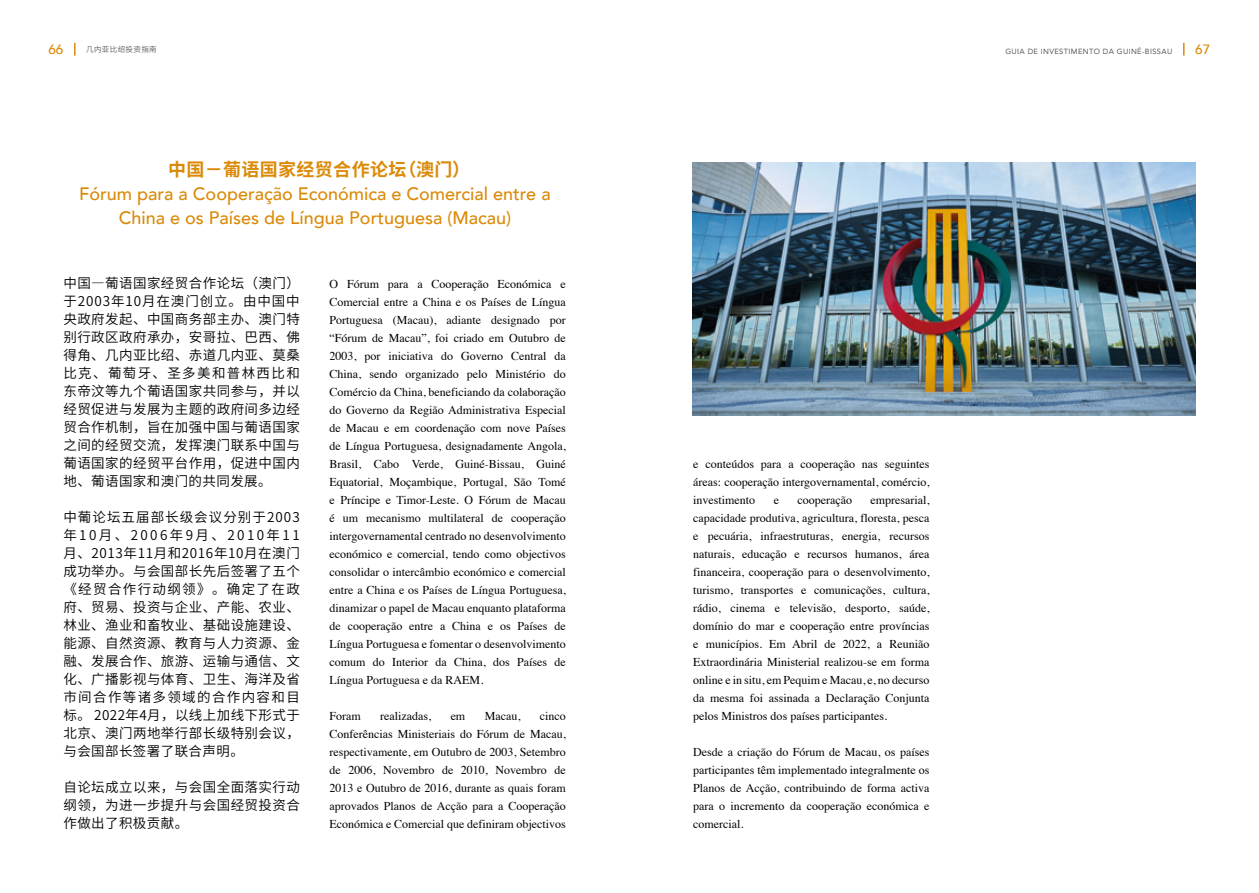
<style>
.page{position:relative;width:1259px;height:893px;background:#fff}
.page>*{position:absolute;margin:0;border:0;box-sizing:border-box;transform-origin:0 0}
.t1{font:500 18px/24px "Avenir";color:#db8a08;text-align:center}
.t2{font:700 18px "Noto Sans CJ Ksc";letter-spacing:.02em;color:#db8a08}
.t3{font:600 13.5px/18px "Noto Sans CJ Ksc";letter-spacing:.03em;color:#000;text-align:justify}
.t4{font:500 13.5px "Avenir";color:#db8a08}
.t5{font:12px/18px "Times";color:#000;text-align:justify}
.t6{font:7.5px "Avenir";letter-spacing:.05em;color:#575756}
.t7{font:600 7.5px "Noto Sans CJ Ksc";letter-spacing:.05em;color:#575756}
</style>
<div class="page">
<svg style="left:74px;top:43px;width:2px;height:13px"></svg>
<svg style="left:1183px;top:43px;width:1px;height:13px"></svg>
<img style="left:693px;top:162px;width:502px;height:254px">
<p class="t4" style="left:48px;top:38px;width:17px">66</p>
<p class="t7" style="left:86px;top:45px;width:72px">几内亚比绍投资指南</p>
<p class="t6" style="left:1005px;top:45px;width:168px">GUIA DE INVESTIMENTO DA GUINÉ-BISSAU</p>
<p class="t4" style="left:1195px;top:38px;width:17px">67</p>
<h1 class="t2" style="left:168px;top:159px;width:303px">中国－葡语国家经贸合作论坛（澳门）</h1>
<h1 class="t1" style="left:79px;top:181px;width:473px">Fórum para a Cooperação Económica e Comercial entre a<br>China e os Países de Língua Portuguesa (Macau)</h1>
<p class="t3" style="left:63px;top:274px;width:238px">中国—葡语国家经贸合作论坛（澳门）于2003年10月在澳门创立。由中国中央政府发起、中国商务部主办、澳门特别行政区政府承办，安哥拉、巴西、佛得角、几内亚比绍、赤道几内亚、莫桑比克、葡萄牙、圣多美和普林西比和东帝汶等九个葡语国家共同参与，并以经贸促进与发展为主题的政府间多边经贸合作机制，旨在加强中国与葡语国家之间的经贸交流，发挥澳门联系中国与葡语国家的经贸平台作用，促进中国内地、葡语国家和澳门的共同发展。</p>
<p class="t3" style="left:63px;top:508px;width:238px">中葡论坛五届部长级会议分别于2003年10月、2006年9月、2010年11月、2013年11月和2016年10月在澳门成功举办。与会国部长先后签署了五个《经贸合作行动纲领》。确定了在政府、贸易、投资与企业、产能、农业、林业、渔业和畜牧业、基础设施建设、能源、自然资源、教育与人力资源、金融、发展合作、旅游、运输与通信、文化、广播影视与体育、卫生、海洋及省市间合作等诸多领域的合作内容和目标。 2022年4月，以线上加线下形式于北京、澳门两地举行部长级特别会议，与会国部长签署了联合声明。</p>
<p class="t3" style="left:63px;top:778px;width:238px">自论坛成立以来，与会国全面落实行动纲领，为进一步提升与会国经贸投资合作做出了积极贡献。</p>
<p class="t5" style="left:330px;top:274px;width:237px">O Fórum para a Cooperação Económica e Comercial entre a China e os Países de Língua Portuguesa (Macau), adiante designado por “Fórum de Macau”, foi criado em Outubro de 2003, por iniciativa do Governo Central da China, sendo organizado pelo Ministério do Comércio da China, beneficiando da colaboração do Governo da Região Administrativa Especial de Macau e em coordenação com nove Países de Língua Portuguesa, designadamente Angola, Brasil, Cabo Verde, Guiné-Bissau, Guiné Equatorial, Moçambique, Portugal, São Tomé e Príncipe e Timor-Leste. O Fórum de Macau é um mecanismo multilateral de cooperação intergovernamental centrado no desenvolvimento económico e comercial, tendo como objectivos consolidar o intercâmbio económico e comercial entre a China e os Países de Língua Portuguesa, dinamizar o papel de Macau enquanto plataforma de cooperação entre a China e os Países de Língua Portuguesa e fomentar o desenvolvimento comum do Interior da China, dos Países de Língua Portuguesa e da RAEM.</p>
<p class="t5" style="left:330px;top:706px;width:33px">Foram</p>
<p class="t5" style="left:380px;top:706px;width:52px">realizadas,</p>
<p class="t5" style="left:451px;top:706px;width:16px">em</p>
<p class="t5" style="left:485px;top:706px;width:37px">Macau,</p>
<p class="t5" style="left:330px;top:706px;width:237px;text-indent:210px">cinco Conferências Ministeriais do Fórum de Macau, respectivamente, em Outubro de 2003, Setembro de 2006, Novembro de 2010, Novembro de 2013 e Outubro de 2016, durante as quais foram aprovados Planos de Acção para a Cooperação Económica e Comercial que definiram objectivos</p>
<p class="t5" style="left:693px;top:454px;width:237px">e conteúdos para a cooperação nas seguintes áreas: cooperação intergovernamental, comércio, investimento</p>
<p class="t5" style="left:693px;top:490px;width:237px;text-indent:177px">empresarial, capacidade produtiva, agricultura, floresta, pesca e pecuária, infraestruturas, energia, recursos naturais, educação e recursos humanos, área financeira, cooperação para o desenvolvimento, turismo, transportes e comunicações, cultura, rádio, cinema e televisão, desporto, saúde, domínio do mar e cooperação entre províncias e municípios. Em Abril de 2022, a Reunião Extraordinária Ministerial realizou-se em forma online e in situ, em Pequim e Macau, e, no decurso da mesma foi assinada a Declaração Conjunta pelos Ministros dos países participantes.</p>
<p class="t5" style="left:693px;top:742px;width:237px">Desde a criação do Fórum de Macau, os países participantes têm implementado integralmente os Planos de Acção, contribuindo de forma activa para o incremento da cooperação económica e comercial.</p>
<p class="t5" style="left:773px;top:490px;width:7px">e</p>
<p class="t5" style="left:797px;top:490px;width:56px">cooperação</p>
</div>
